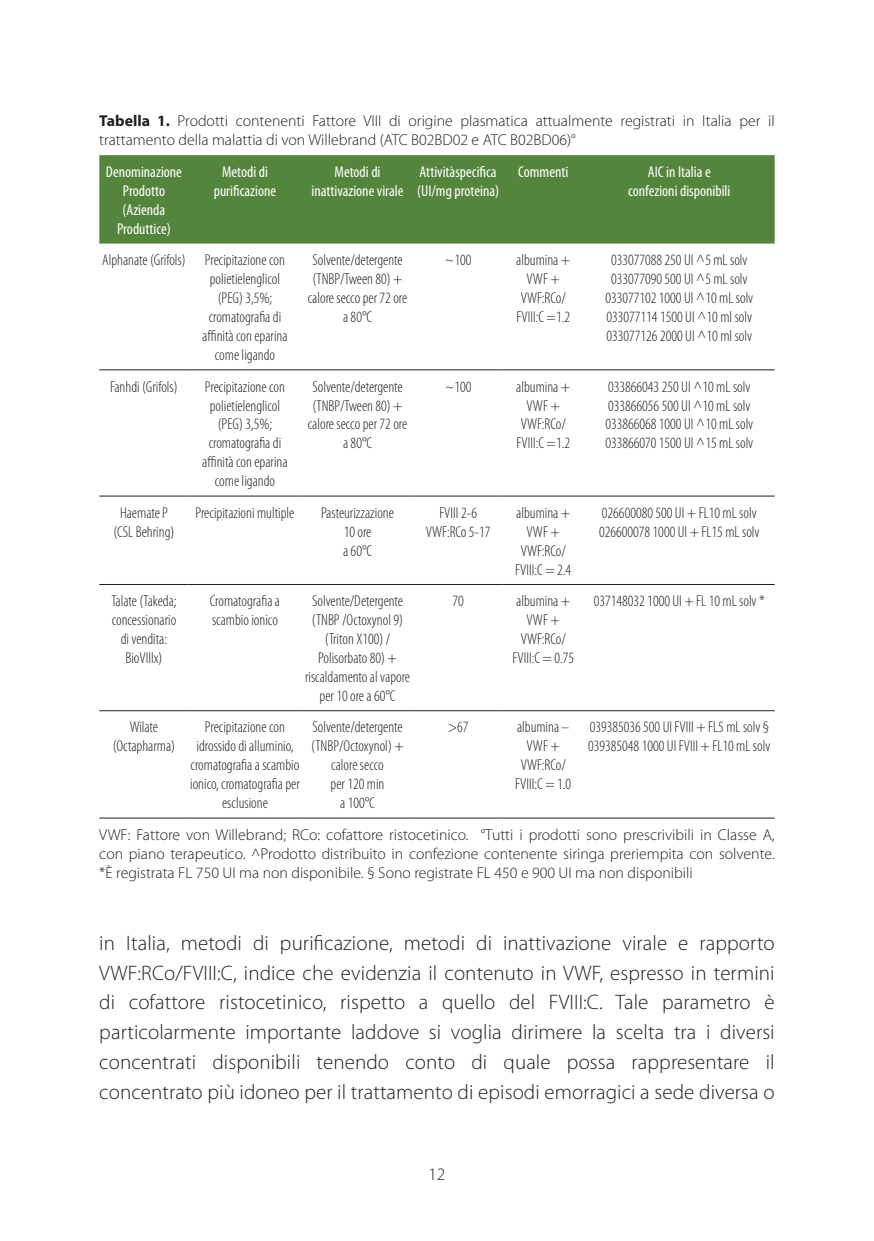
<style>
.page{position:relative;width:874px;height:1241px;background:#fff}
.page>*{position:absolute;margin:0;border:0;box-sizing:border-box;transform-origin:0 0}
.t1{font:300 21px/29.8px "Myriad Pro";letter-spacing:.005em;color:#231f20}
.t2{font:300 17.5px "Myriad Pro";color:#231f20}
.t3{font:300 condensed 15.75px/18.9px "Myriad Pro";color:#231f20;text-align:center}
.t4{font:300 15.75px/18.9px "Myriad Pro";color:#231f20}
.t5{font:condensed 15.75px/18.9px "Myriad Pro";color:#fff;text-align:center}
.s1{font-weight:700}
</style>
<div class="page">
<div style="left:99px;top:155px;width:675px;height:88px;background:#54853c"></div>
<hr style="left:99px;top:369px;width:90px;height:1px;background:#231f20">
<hr style="left:189px;top:369px;width:112px;height:1px;background:#231f20">
<hr style="left:301px;top:369px;width:112px;height:1px;background:#231f20">
<hr style="left:413px;top:369px;width:89px;height:1px;background:#231f20">
<hr style="left:502px;top:369px;width:81px;height:1px;background:#231f20">
<hr style="left:583px;top:369px;width:191px;height:1px;background:#231f20">
<hr style="left:99px;top:495px;width:90px;height:1px;background:#231f20">
<hr style="left:189px;top:495px;width:112px;height:1px;background:#231f20">
<hr style="left:301px;top:495px;width:112px;height:1px;background:#231f20">
<hr style="left:413px;top:495px;width:89px;height:1px;background:#231f20">
<hr style="left:502px;top:495px;width:81px;height:1px;background:#231f20">
<hr style="left:583px;top:495px;width:191px;height:1px;background:#231f20">
<hr style="left:99px;top:584px;width:90px;height:1px;background:#231f20">
<hr style="left:189px;top:584px;width:112px;height:1px;background:#231f20">
<hr style="left:301px;top:584px;width:112px;height:1px;background:#231f20">
<hr style="left:413px;top:584px;width:89px;height:1px;background:#231f20">
<hr style="left:502px;top:584px;width:81px;height:1px;background:#231f20">
<hr style="left:583px;top:584px;width:191px;height:1px;background:#231f20">
<hr style="left:99px;top:710px;width:90px;height:1px;background:#231f20">
<hr style="left:189px;top:710px;width:112px;height:1px;background:#231f20">
<hr style="left:301px;top:710px;width:112px;height:1px;background:#231f20">
<hr style="left:413px;top:710px;width:89px;height:1px;background:#231f20">
<hr style="left:502px;top:710px;width:81px;height:1px;background:#231f20">
<hr style="left:583px;top:710px;width:191px;height:1px;background:#231f20">
<hr style="left:99px;top:817px;width:90px;height:1px;background:#231f20">
<hr style="left:189px;top:817px;width:112px;height:1px;background:#231f20">
<hr style="left:301px;top:817px;width:112px;height:1px;background:#231f20">
<hr style="left:413px;top:817px;width:89px;height:1px;background:#231f20">
<hr style="left:502px;top:817px;width:81px;height:1px;background:#231f20">
<hr style="left:583px;top:817px;width:191px;height:1px;background:#231f20">
<p class="t4" style="left:99px;top:111px;width:676px"><span class="s1">Tabella 1.</span> Prodotti contenenti Fattore VIII di origine plasmatica attualmente registrati in Italia per il</p>
<p class="t4" style="left:99px;top:131px;width:478px">trattamento della malattia di von Willebrand (ATC B02BD02 e ATC B02BD06)°</p>
<p class="t5" style="left:106px;top:162px;width:77px">Denominazione<br>Prodotto</p>
<p class="t5" style="left:123px;top:200px;width:44px">(Azienda</p>
<p class="t5" style="left:117px;top:219px;width:55px">Produttice)</p>
<p class="t5" style="left:419px;top:162px;width:78px">Attivitàspecifica</p>
<p class="t5" style="left:417px;top:181px;width:83px">(UI/mg proteina)</p>
<p class="t5" style="left:222px;top:162px;width:47px">Metodi di</p>
<p class="t5" style="left:214px;top:181px;width:64px">purificazione</p>
<p class="t5" style="left:334px;top:162px;width:47px">Metodi di</p>
<p class="t5" style="left:311px;top:181px;width:93px">inattivazione virale</p>
<p class="t5" style="left:518px;top:162px;width:52px">Commenti</p>
<p class="t5" style="left:647px;top:162px;width:64px">AIC in Italia e</p>
<p class="t5" style="left:627px;top:181px;width:104px">confezioni disponibili</p>
<p class="t3" style="left:102px;top:251px;width:85px">Alphanate (Grifols)</p>
<p class="t3" style="left:205px;top:251px;width:81px">Precipitazione con polietielenglicol</p>
<p class="t3" style="left:217px;top:289px;width:56px">(PEG) 3,5%;</p>
<p class="t3" style="left:208px;top:308px;width:74px">cromatografia di</p>
<p class="t3" style="left:202px;top:326px;width:87px">affinità con eparina</p>
<p class="t3" style="left:215px;top:345px;width:62px">come ligando</p>
<p class="t3" style="left:110px;top:377px;width:69px">Fanhdi (Grifols)</p>
<p class="t3" style="left:205px;top:377px;width:81px">Precipitazione con polietielenglicol</p>
<p class="t3" style="left:217px;top:415px;width:56px">(PEG) 3,5%;</p>
<p class="t3" style="left:208px;top:434px;width:74px">cromatografia di</p>
<p class="t3" style="left:202px;top:453px;width:87px">affinità con eparina</p>
<p class="t3" style="left:215px;top:472px;width:62px">come ligando</p>
<p class="t3" style="left:312px;top:251px;width:92px;text-align:left">Solvente/detergente (TNBP/Tween 80) +</p>
<p class="t3" style="left:307px;top:289px;width:101px">calore secco per 72 ore</p>
<p class="t3" style="left:343px;top:308px;width:30px">a 80°C</p>
<p class="t3" style="left:312px;top:377px;width:91px">Solvente/detergente</p>
<p class="t3" style="left:312px;top:396px;width:92px">(TNBP/Tween 80) +</p>
<p class="t3" style="left:307px;top:415px;width:101px">calore secco per 72 ore</p>
<p class="t3" style="left:343px;top:434px;width:30px">a 80°C</p>
<p class="t3" style="left:120px;top:503px;width:49px">Haemate P</p>
<p class="t3" style="left:113px;top:522px;width:62px">(CSL Behring)</p>
<p class="t3" style="left:195px;top:503px;width:100px">Precipitazioni multiple</p>
<p class="t3" style="left:321px;top:503px;width:74px">Pasteurizzazione</p>
<p class="t3" style="left:343px;top:522px;width:29px">10 ore</p>
<p class="t3" style="left:343px;top:541px;width:30px">a 60°C</p>
<p class="t3" style="left:111px;top:592px;width:67px">Talate (Takeda;</p>
<p class="t3" style="left:112px;top:610px;width:66px">concessionario</p>
<p class="t3" style="left:121px;top:629px;width:48px">di vendita:</p>
<p class="t3" style="left:125px;top:648px;width:39px">BioVIIIx)</p>
<p class="t3" style="left:130px;top:718px;width:30px">Wilate</p>
<p class="t3" style="left:113px;top:737px;width:64px">(Octapharma)</p>
<p class="t3" style="left:210px;top:592px;width:72px">Cromatografia a</p>
<p class="t3" style="left:212px;top:610px;width:67px">scambio ionico</p>
<p class="t3" style="left:312px;top:592px;width:93px;text-align:left">Solvente/Detergente (TNBP /Octoxynol 9)</p>
<p class="t3" style="left:325px;top:629px;width:67px">(Triton X100) /</p>
<p class="t3" style="left:305px;top:648px;width:106px">Polisorbato 80) + riscaldamento al vapore per 10 ore a 60°C</p>
<p class="t3" style="left:190px;top:718px;width:111px">Precipitazione con idrossido di alluminio, cromatografia a scambio ionico, cromatografia per esclusione</p>
<p class="t3" style="left:311px;top:718px;width:94px;text-align:left">Solvente/detergente (TNBP/Octoxynol) +</p>
<p class="t3" style="left:331px;top:756px;width:54px">calore secco</p>
<p class="t3" style="left:330px;top:774px;width:55px">per 120 min</p>
<p class="t3" style="left:340px;top:793px;width:36px">a 100°C</p>
<p class="t3" style="left:445px;top:251px;width:28px">~100</p>
<p class="t3" style="left:516px;top:251px;width:55px">albumina +</p>
<p class="t3" style="left:526px;top:270px;width:35px">VWF +</p>
<p class="t3" style="left:520px;top:289px;width:46px">VWF:RCo/</p>
<p class="t3" style="left:516px;top:308px;width:55px">FVIII:C =1.2</p>
<p class="t3" style="left:445px;top:377px;width:28px">~100</p>
<p class="t3" style="left:516px;top:377px;width:55px">albumina +</p>
<p class="t3" style="left:526px;top:396px;width:35px">VWF +</p>
<p class="t3" style="left:520px;top:415px;width:46px">VWF:RCo/</p>
<p class="t3" style="left:516px;top:434px;width:55px">FVIII:C =1.2</p>
<p class="t3" style="left:610px;top:251px;width:138px">033077088 250 UI ^5 mL solv</p>
<p class="t3" style="left:610px;top:270px;width:138px">033077090 500 UI ^5 mL solv</p>
<p class="t3" style="left:605px;top:289px;width:149px">033077102 1000 UI ^10 mL solv</p>
<p class="t3" style="left:606px;top:308px;width:147px">033077114 1500 UI ^10 ml solv</p>
<p class="t3" style="left:606px;top:326px;width:147px">033077126 2000 UI ^10 ml solv</p>
<p class="t3" style="left:608px;top:377px;width:144px">033866043 250 UI ^10 mL solv</p>
<p class="t3" style="left:608px;top:396px;width:144px">033866056 500 UI ^10 mL solv</p>
<p class="t3" style="left:605px;top:415px;width:149px">033866068 1000 UI ^10 mL solv</p>
<p class="t3" style="left:605px;top:434px;width:149px">033866070 1500 UI ^15 mL solv</p>
<p class="t3" style="left:439px;top:503px;width:39px">FVIII 2-6</p>
<p class="t3" style="left:425px;top:522px;width:66px">VWF:RCo 5-17</p>
<p class="t3" style="left:516px;top:503px;width:55px">albumina +</p>
<p class="t3" style="left:526px;top:522px;width:35px">VWF +</p>
<p class="t3" style="left:520px;top:541px;width:46px">VWF:RCo/</p>
<p class="t3" style="left:515px;top:560px;width:57px">FVIII:C = 2.4</p>
<p class="t3" style="left:452px;top:592px;width:13px">70</p>
<p class="t3" style="left:516px;top:592px;width:55px">albumina +</p>
<p class="t3" style="left:526px;top:610px;width:35px">VWF +</p>
<p class="t3" style="left:520px;top:629px;width:46px">VWF:RCo/</p>
<p class="t3" style="left:512px;top:648px;width:63px">FVIII:C = 0.75</p>
<p class="t3" style="left:601px;top:503px;width:156px">026600080 500 UI + FL10 mL solv</p>
<p class="t3" style="left:598px;top:522px;width:162px">026600078 1000 UI + FL15 mL solv</p>
<p class="t3" style="left:593px;top:592px;width:172px">037148032 1000 UI + FL 10 mL solv *</p>
<p class="t3" style="left:447px;top:718px;width:22px">&gt;67</p>
<p class="t3" style="left:516px;top:718px;width:54px">albumina –</p>
<p class="t3" style="left:526px;top:737px;width:35px">VWF +</p>
<p class="t3" style="left:520px;top:756px;width:46px">VWF:RCo/</p>
<p class="t3" style="left:515px;top:774px;width:57px">FVIII:C = 1.0</p>
<p class="t3" style="left:589px;top:718px;width:181px">039385036 500 UI FVIII + FL5 mL solv §</p>
<p class="t3" style="left:588px;top:737px;width:183px">039385048 1000 UI FVIII + FL10 mL solv</p>
<p class="t4" style="left:99px;top:825px;width:676px">VWF: Fattore von Willebrand; RCo: cofattore ristocetinico. °Tutti i prodotti sono prescrivibili in Classe A, con piano terapeutico. ^Prodotto distribuito in confezione contenente siringa preriempita con solvente.</p>
<p class="t4" style="left:99px;top:863px;width:594px">*È registrata FL 750 UI ma non disponibile. § Sono registrate FL 450 e 900 UI ma non disponibili</p>
<p class="t1" style="left:99px;top:928px;width:676px">in Italia, metodi di purificazione, metodi di inattivazione virale e rapporto<br>VWF:RCo/FVIII:C, indice che evidenzia il contenuto in VWF, espresso in termini</p>
<p class="t1" style="left:99px;top:987px;width:676px">di cofattore ristocetinico, rispetto a quello del FVIII:C. Tale parametro è</p>
<p class="t1" style="left:99px;top:1017px;width:676px">particolarmente importante laddove si voglia dirimere la scelta tra i diversi</p>
<p class="t1" style="left:99px;top:1047px;width:676px">concentrati disponibili tenendo conto di quale possa rappresentare il</p>
<p class="t1" style="left:99px;top:1076px;width:676px">concentrato più idoneo per il trattamento di episodi emorragici a sede diversa o</p>
<p class="t2" style="left:428px;top:1163px;width:19px">12</p>
</div>
